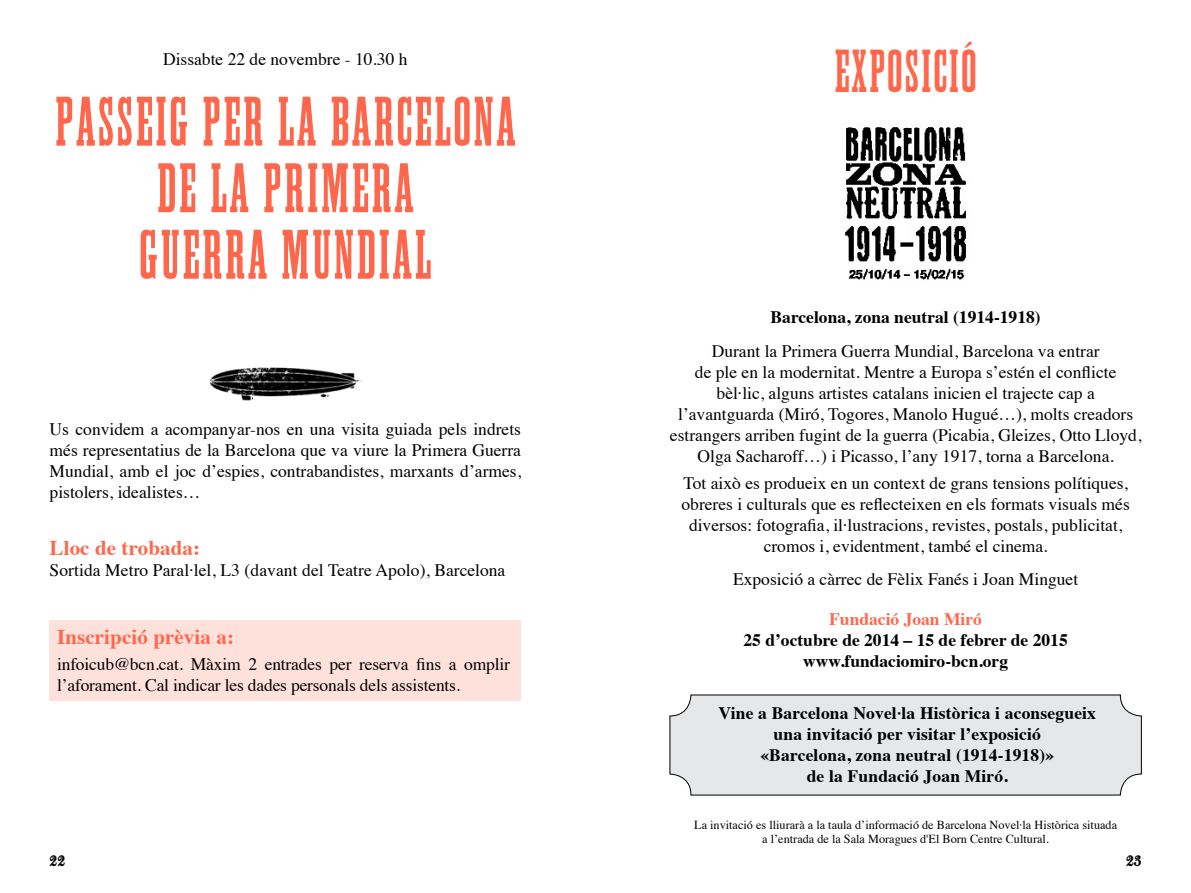
<style>
.page{position:relative;width:1191px;height:893px;background:#fff}
.page>*{position:absolute;margin:0;border:0;box-sizing:border-box;transform-origin:0 0}
.t1{font:condensed 52.5px/66.5px "Antique";letter-spacing:.04em;color:#ff674c;text-align:center}
.t2{font:condensed 45.5px "Antique";letter-spacing:.04em;color:#ff674c}
.t3{font:700 21px "Times";letter-spacing:.005em;color:#ff674c}
.t4{font:17.5px/21px "Times";color:#000;text-align:center}
.t5{font:700 17.5px/21px "Times";letter-spacing:.01em;color:#000;text-align:center}
.t6{font:700 17.5px "Times";color:#ff674c}
.t7{font:15.75px "Walbaum Fraktur Bold";color:#000}
.t8{font:12.25px/14px "Times";color:#000;text-align:center}
</style>
<div class="page">
<img style="left:210px;top:367px;width:151px;height:34px">
<div style="left:50px;top:620px;width:471px;height:81px;background:#ffe1db"></div>
<div style="left:670px;top:695px;width:471px;height:100px;background:#e6e7e8;border-radius:21px"></div>
<div style="left:669px;top:694px;width:472px;height:101px;border:1px solid #000;border-radius:21px"></div>
<img style="left:845px;top:127px;width:121px;height:153px">
<p class="t4" style="left:163px;top:47px;width:246px">Dissabte 22 de novembre - 10.30 h</p>
<h1 class="t1" style="left:55px;top:90px;width:462px">PASSEIG PER LA BARCELONA<br>DE LA PRIMERA<br>GUERRA MUNDIAL</h1>
<p class="t4" style="left:50px;top:417px;width:473px;text-align:justify">Us convidem a acompanyar-nos en una visita guiada pels indrets més representatius de la Barcelona que va viure la Primera Guerra Mundial, amb el joc d’espies, contrabandistes, marxants d’armes, pistolers, idealistes…</p>
<p class="t3" style="left:50px;top:528px;width:152px">Lloc de trobada:</p>
<p class="t4" style="left:50px;top:558px;width:457px">Sortida Metro Paral·lel, L3 (davant del Teatre Apolo), Barcelona</p>
<p class="t3" style="left:57px;top:617px;width:178px">Inscripció prèvia a:</p>
<p class="t4" style="left:57px;top:652px;width:454px;text-align:left">infoicub@bcn.cat. Màxim 2 entrades per reserva fins a omplir l’aforament. Cal indicar les dades personals dels assistents.</p>
<h2 class="t2" style="left:834px;top:42px;width:144px">EXPOSICIÓ</h2>
<p class="t5" style="left:770px;top:305px;width:271px">Barcelona, zona neutral (1914-1918)</p>
<p class="t4" style="left:670px;top:339px;width:473px">Durant la Primera Guerra Mundial, Barcelona va entrar<br>de ple en la modernitat. Mentre a Europa s’estén el conflicte bèl·lic, alguns artistes catalans inicien el trajecte cap a l’avantguarda (Miró, Togores, Manolo Hugué…), molts creadors estrangers arriben fugint de la guerra (Picabia, Gleizes, Otto Lloyd, Olga Sacharoff…) i Picasso, l’any 1917, torna a Barcelona.</p>
<p class="t4" style="left:681px;top:471px;width:450px">Tot això es produeix en un context de grans tensions polítiques, obreres i culturals que es reflecteixen en els formats visuals més diversos: fotografia, il·lustracions, revistes, postals, publicitat, cromos i, evidentment, també el cinema.</p>
<p class="t4" style="left:733px;top:567px;width:347px">Exposició a càrrec de Fèlix Fanés i Joan Minguet</p>
<p class="t6" style="left:829px;top:603px;width:154px">Fundació Joan Miró</p>
<p class="t5" style="left:743px;top:628px;width:326px">25 d’octubre de 2014 – 15 de febrer de 2015 www.fundaciomiro-bcn.org</p>
<p class="t5" style="left:718px;top:701px;width:379px">Vine a Barcelona Novel·la Històrica i aconsegueix una invitació per visitar l’exposició<br>«Barcelona, zona neutral (1914-1918)»<br>de la Fundació Joan Miró.</p>
<p class="t8" style="left:694px;top:817px;width:424px">La invitació es lliurarà a la taula d’informació de Barcelona Novel·la Històrica situada a l’entrada de la Sala Moragues d'El Born Centre Cultural.</p>
<p class="t7" style="left:50px;top:851px;width:17px">22</p>
<p class="t7" style="left:1126px;top:851px;width:17px">23</p>
</div>
